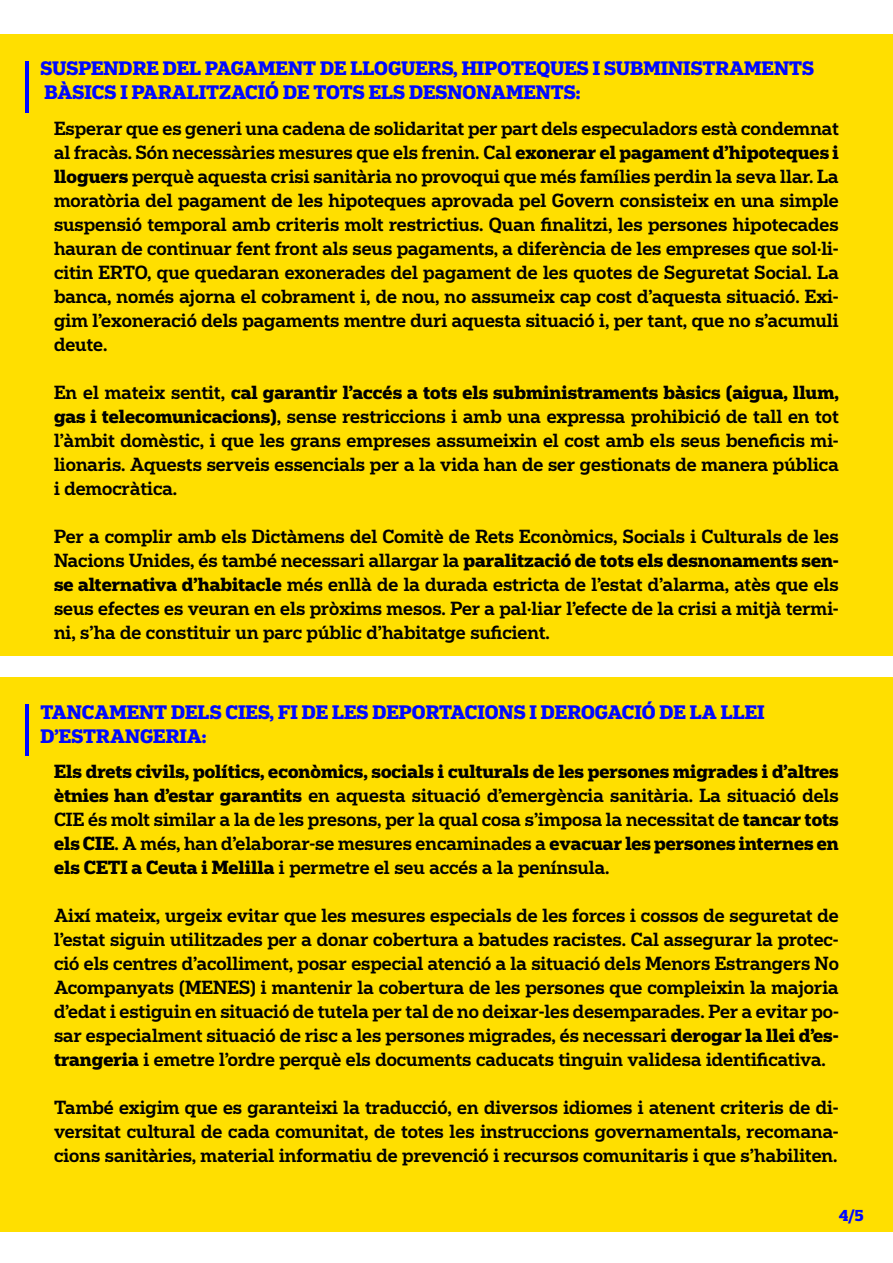
<style>
.page{position:relative;width:893px;height:1263px;background:#fff}
.page>*{position:absolute;margin:0;border:0;box-sizing:border-box;transform-origin:0 0}
.t1{font:700 18.45px/24px "Popular";color:#0009ff}
.t2{font:500 18px/24px "Popular";color:#000;text-align:justify}
.t3{font:700 15px "Popular";color:#0009ff}
.s1{font-weight:700}
</style>
<div class="page">
<div style="left:0;top:34px;width:893px;height:622px;background:#ffdf00"></div>
<div style="left:0;top:677px;width:893px;height:555px;background:#ffdf00"></div>
<hr style="left:25px;top:61px;width:4px;height:52px;background:#0009ff">
<hr style="left:25px;top:704px;width:4px;height:52px;background:#0009ff">
<p class="t1" style="left:40px;top:56px;width:775px">SUSPENDRE DEL PAGAMENT DE LLOGUERS, HIPOTEQUES I SUBMINISTRAMENTS<br>BÀSICS I PARALITZACIÓ DE TOTS ELS DESNONAMENTS:</p>
<p class="t2" style="left:54px;top:116px;width:786px">Esperar que es generi una cadena de solidaritat per part dels especuladors està condemnat al fracàs. Són necessàries mesures que els frenin. Cal <span class="s1">exonerar el pagament d’hipoteques i lloguers</span> perquè aquesta crisi sanitària no provoqui que més famílies perdin la seva llar. La moratòria del pagament de les hipoteques aprovada pel Govern consisteix en una simple suspensió temporal amb criteris molt restrictius. Quan finalitzi, les persones hipotecades hauran de continuar fent front als seus pagaments, a diferència de les empreses que sol·li&shy;citin ERTO, que quedaran exonerades del pagament de les quotes de Seguretat Social. La banca, només ajorna el cobrament i, de nou, no assumeix cap cost d’aquesta situació. Exi&shy;gim l’exoneració dels pagaments mentre duri aquesta situació i, per tant, que no s’acumuli deute.</p>
<p class="t2" style="left:54px;top:380px;width:786px">En el mateix sentit, <span class="s1">cal garantir l’accés a tots els subministraments bàsics (aigua, llum, gas i telecomunicacions)</span>, sense restriccions i amb una expressa prohibició de tall en tot l’àmbit domèstic, i que les grans empreses assumeixin el cost amb els seus beneficis mi&shy;lionaris. Aquests serveis essencials per a la vida han de ser gestionats de manera pública i democràtica.</p>
<p class="t2" style="left:54px;top:524px;width:786px">Per a complir amb els Dictàmens del Comitè de Rets Econòmics, Socials i Culturals de les Nacions Unides, és també necessari allargar la <span class="s1">paralització de tots els desnonaments sen&shy;se alternativa d’habitacle</span> més enllà de la durada estricta de l’estat d’alarma, atès que els seus efectes es veuran en els pròxims mesos. Per a pal·liar l’efecte de la crisi a mitjà termi&shy;ni, s’ha de constituir un parc públic d’habitatge suficient.</p>
<p class="t1" style="left:40px;top:699px;width:726px">TANCAMENT DELS CIES, FI DE LES DEPORTACIONS I DEROGACIÓ DE LA LLEI<br>D’ESTRANGERIA:</p>
<p class="t2" style="left:54px;top:759px;width:786px"><span class="s1">Els drets civils, polítics, econòmics, socials i culturals de les persones migrades i d’altres ètnies han d’estar garantits</span> en aquesta situació d’emergència sanitària. La situació dels CIE és molt similar a la de les presons, per la qual cosa s’imposa la necessitat de <span class="s1">tancar tots els CIE</span>. A més, han d’elaborar-se mesures encaminades a <span class="s1">evacuar les persones internes en els CETI a Ceuta i Melilla</span> i permetre el seu accés a la península.</p>
<p class="t2" style="left:54px;top:903px;width:786px">Així mateix, urgeix evitar que les mesures especials de les forces i cossos de seguretat de l’estat siguin utilitzades per a donar cobertura a batudes racistes. Cal assegurar la protec&shy;ció els centres d’acolliment, posar especial atenció a la situació dels Menors Estrangers No Acompanyats (MENES) i mantenir la cobertura de les persones que compleixin la majoria d’edat i estiguin en situació de tutela per tal de no deixar-les desemparades. Per a evitar po&shy;sar especialment situació de risc a les persones migrades, és necessari <span class="s1">derogar la llei d’es&shy;trangeria</span> i emetre l’ordre perquè els documents caducats tinguin validesa identificativa.</p>
<p class="t2" style="left:54px;top:1095px;width:786px">També exigim que es garanteixi la traducció, en diversos idiomes i atenent criteris de di&shy;versitat cultural de cada comunitat, de totes les instruccions governamentals, recomana&shy;cions sanitàries, material informatiu de prevenció i recursos comunitaris i que s’habiliten.</p>
<p class="t3" style="left:839px;top:1205px;width:26px">4/5</p>
</div>
